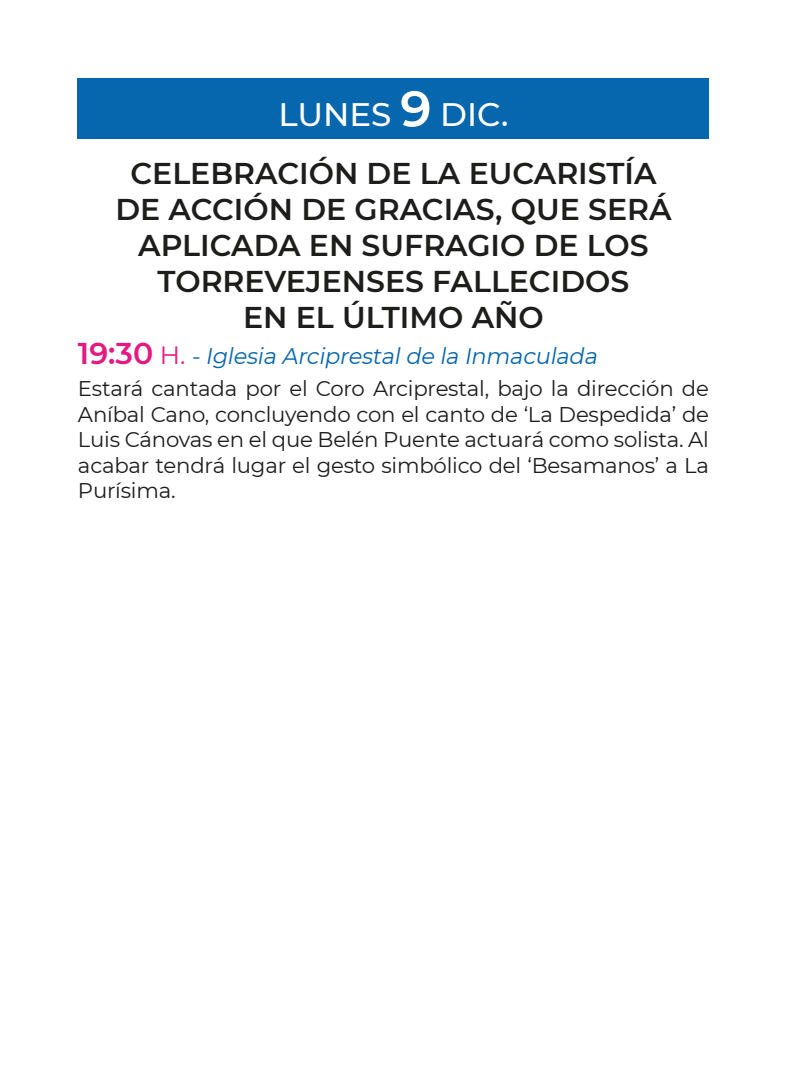
<style>
.page{position:relative;width:787px;height:1092px;background:#fff}
.page>*{position:absolute;margin:0;border:0;box-sizing:border-box;transform-origin:0 0}
.fechas{font:500 32.5px "Montserrat";color:#fff}
.TEXTO_GROSO{font:600 30px/36px "Montserrat";color:#1d1d1b;text-align:center}
.TEXTO_GROSO-2{font:italic 22.5px "Montserrat";color:#0666ae}
.t1{font:21.25px/25.5px "Montserrat";letter-spacing:-.01em;color:#1d1d1b;text-align:justify}
.s1{font-weight:600;font-size:50px}
.s2{font-weight:600;font-style:normal;font-size:30px;color:#e61882}
.s3{font-style:normal;font-size:25px;color:#e61882}
</style>
<div class="page">
<div style="left:78px;top:78px;width:631px;height:61px;background:#0666ae"></div>
<p class="fechas" style="left:278px;top:92px;width:232px">LUNES <span class="s1">9</span> DIC.</p>
<p class="TEXTO_GROSO" style="left:115px;top:154px;width:557px">CELEBRACIÓN DE LA EUCARISTÍA<br>DE ACCIÓN DE GRACIAS, QUE SERÁ<br>APLICADA EN SUFRAGIO DE LOS<br>TORREVEJENSES FALLECIDOS</p>
<p class="TEXTO_GROSO" style="left:243px;top:298px;width:302px">EN EL ÚLTIMO AÑO</p>
<p class="TEXTO_GROSO-2" style="left:78px;top:340px;width:525px"><span class="s2">1 9 :3 0</span> <span class="s3">H .</span> -Iglesia Arciprestalde la Inmaculada</p>
<p class="t1" style="left:78px;top:375px;width:632px">Estará cantada por el Coro Arciprestal, bajo la dirección de Aníbal Cano, concluyendo con el canto de ‘La Despedida’ de Luis Cánovas en el que Belén Puente actuará como solista. Al acabar tendrá lugar el gesto simbólico del ‘Besamanos’ a La Purísima.</p>
</div>
